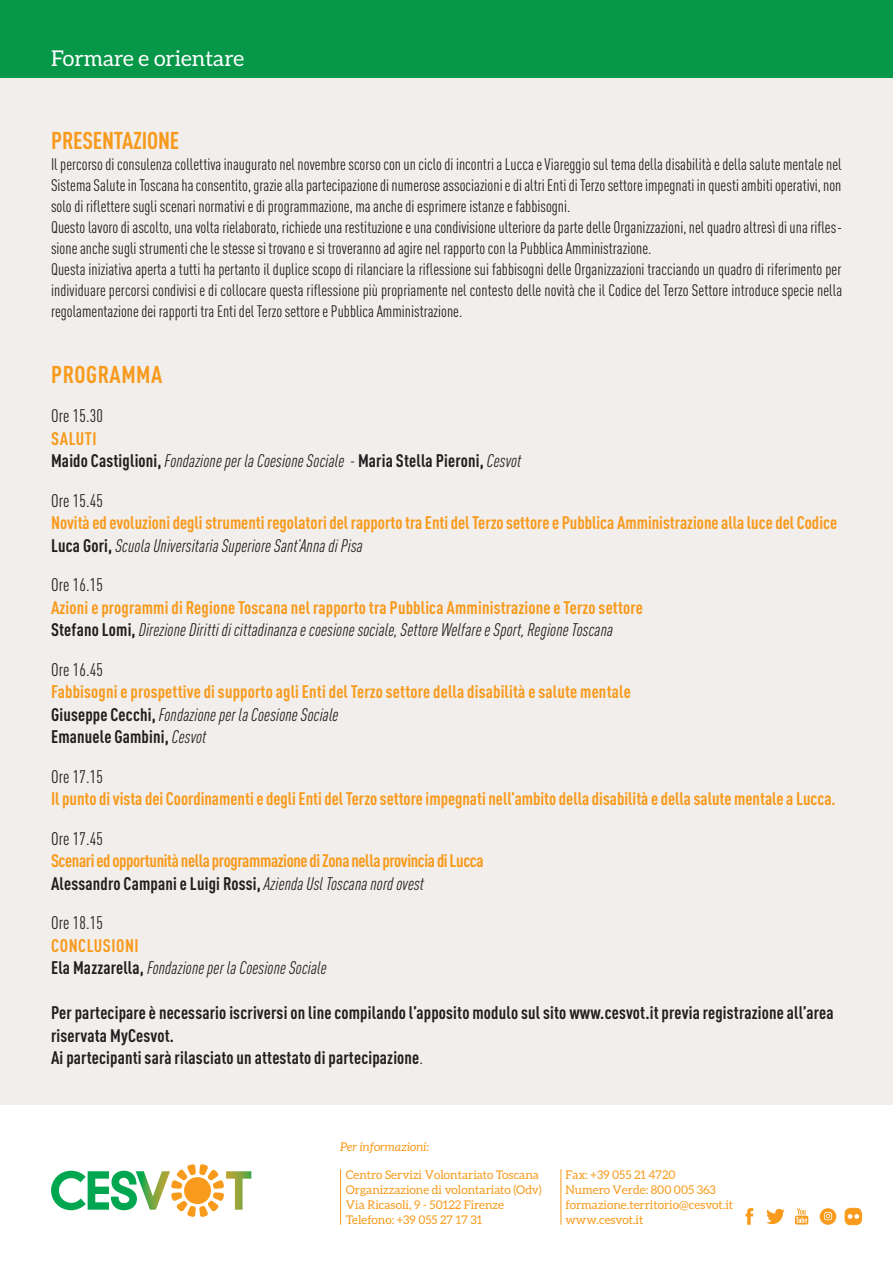
<style>
.page{position:relative;width:893px;height:1263px;background:#fff}
.page>*{position:absolute;margin:0;border:0;box-sizing:border-box;transform-origin:0 0}
.t1{font:700 condensed 24px "DIN Pro";letter-spacing:-.01em;color:#f89a1c}
.t2{font:700 condensed 24px "DIN Pro";letter-spacing:.02em;color:#f89a1c}
.t3{font:21.75px "Aleo";color:#fff}
.t4{font:700 condensed 18px "DIN Pro";color:#f89a1c}
.t5{font:italic condensed 18px "DIN Pro";letter-spacing:.01em;color:#231f20}
.t6{font:700 condensed 18px/22.5px "DIN Pro";letter-spacing:.01em;color:#231f20}
.t7{font:700 condensed 18px "DIN Pro";letter-spacing:-.02em;color:#f89a1c}
.t8{font:condensed 18px "DIN Pro";letter-spacing:.01em;color:#231f20}
.t9{font:700 condensed 18px "DIN Pro";letter-spacing:.03em;color:#f89a1c}
.t10{font:condensed 16.5px/21px "DIN Pro";color:#231f20;text-align:justify}
.info_cesvot{font:12px/15px "Aleo";color:#f89a1c}
.info_cesvot-2{font:italic 12px "Aleo";color:#f89a1c}
.s1{font-weight:700;font-style:normal}
.s2{font-weight:400;font-style:italic}
.s3{font-weight:400}
</style>
<div class="page">
<div style="left:0;top:60px;width:892px;height:1044px;background:#f1eeeb"></div>
<div style="left:0;top:0;width:893px;height:77px;background:#069748"></div>
<svg style="left:51px;top:1164px;width:200px;height:53px"></svg>
<hr style="left:340px;top:1169px;width:1px;height:56px;background:#f89a1c">
<hr style="left:561px;top:1169px;width:1px;height:56px;background:#f89a1c">
<svg style="left:745px;top:1208px;width:8px;height:17px"></svg>
<svg style="left:766px;top:1209px;width:19px;height:15px"></svg>
<svg style="left:795px;top:1208px;width:13px;height:16px"></svg>
<svg style="left:820px;top:1208px;width:16px;height:17px"></svg>
<div style="left:845px;top:1208px;width:16px;height:17px;background:#f89a1c;border-radius:5px"></div>
<div style="left:845px;top:1208px;width:16px;height:17px;border:1px solid #f89a1c;border-radius:5px"></div>
<svg style="left:848px;top:1214px;width:11px;height:5px"></svg>
<p class="t3" style="left:51px;top:46px;width:195px">Formare e orientare</p>
<p class="t1" style="left:51px;top:122px;width:129px">PRESENTAZIONE</p>
<p class="t10" style="left:51px;top:152px;width:792px">Il percorso di consulenza collettiva inaugurato nel novembre scorso con un ciclo di incontri a Lucca e Viareggio sul tema della disabilità e della salute mentale nel Sistema Salute in Toscana ha consentito, grazie alla partecipazione di numerose associazioni e di altri Enti di Terzo settore impegnati in questi ambiti operativi, non solo di riflettere sugli scenari normativi e di programmazione, ma anche di esprimere istanze e fabbisogni.</p>
<p class="t10" style="left:51px;top:215px;width:792px">Questo lavoro di ascolto, una volta rielaborato, richiede una restituzione e una condivisione ulteriore da parte delle Organizzazioni, nel quadro altresì di una rifles&shy;sione anche sugli strumenti che le stesse si trovano e si troveranno ad agire nel rapporto con la Pubblica Amministrazione.</p>
<p class="t10" style="left:51px;top:257px;width:793px">Questa iniziativa aperta a tutti ha pertanto il duplice scopo di rilanciare la riflessione sui fabbisogni delle Organizzazioni tracciando un quadro di riferimento per individuare percorsi condivisi e di collocare questa riflessione più propriamente nel contesto delle novità che il Codice del Terzo Settore introduce specie nella regolamentazione dei rapporti tra Enti del Terzo settore e Pubblica Amministrazione.</p>
<p class="t2" style="left:51px;top:356px;width:112px">PROGRAMMA</p>
<p class="t8" style="left:51px;top:403px;width:53px">Ore 15.30</p>
<p class="t4" style="left:51px;top:425px;width:47px">SALUTI</p>
<p class="t5" style="left:51px;top:448px;width:472px"><span class="s1">Maido Castiglioni,</span> Fondazione per la Coesione Sociale - <span class="s1">Maria Stella Pieroni,</span> Cesvot</p>
<p class="t8" style="left:51px;top:487px;width:53px">Ore 15.45</p>
<p class="t4" style="left:51px;top:509px;width:788px">Novità ed evoluzioni degli strumenti regolatori del rapporto tra Enti del Terzo settore e Pubblica Amministrazione alla luce del Codice</p>
<p class="t5" style="left:51px;top:532px;width:313px"><span class="s1">Luca Gori,</span> Scuola Universitaria Superiore Sant’Anna di Pisa</p>
<p class="t8" style="left:51px;top:572px;width:53px">Ore 16.15</p>
<p class="t4" style="left:51px;top:594px;width:593px">Azioni e programmi di Regione Toscana nel rapporto tra Pubblica Amministrazione e Terzo settore</p>
<p class="t5" style="left:51px;top:617px;width:564px"><span class="s1">Stefano Lomi,</span> Direzione Diritti di cittadinanza e coesione sociale, Settore Welfare e Sport, Regione Toscana</p>
<p class="t8" style="left:51px;top:656px;width:53px">Ore 16.45</p>
<p class="t4" style="left:51px;top:678px;width:581px">Fabbisogni e prospettive di supporto agli Enti del Terzo settore della disabilità e salute mentale</p>
<p class="t5" style="left:51px;top:701px;width:289px"><span class="s1">Giuseppe Cecchi,</span> Fondazione per la Coesione Sociale</p>
<p class="t6" style="left:51px;top:724px;width:157px">Emanuele Gambini, <span class="s2">Cesvot</span></p>
<p class="t8" style="left:51px;top:763px;width:53px">Ore 17.15</p>
<p class="t4" style="left:51px;top:785px;width:786px">Il punto di vista dei Coordinamenti e degli Enti del Terzo settore impegnati nell’ambito della disabilità e della salute mentale a Lucca.</p>
<p class="t8" style="left:51px;top:825px;width:53px">Ore 17.45</p>
<p class="t7" style="left:51px;top:847px;width:434px">Scenari ed opportunità nella programmazione di Zona nella provincia di Lucca</p>
<p class="t6" style="left:51px;top:871px;width:374px">Alessandro Campani e Luigi Rossi, <span class="s2">Azienda Usl Toscana nord ovest</span></p>
<p class="t8" style="left:51px;top:910px;width:53px">Ore 18.15</p>
<p class="t9" style="left:51px;top:932px;width:89px">CONCLUSIONI</p>
<p class="t5" style="left:51px;top:955px;width:277px"><span class="s1">Ela Mazzarella,</span> Fondazione per la Coesione Sociale</p>
<p class="t6" style="left:51px;top:1000px;width:784px">Per partecipare è necessario iscriversi on line compilando l’apposito modulo sul sito www.cesvot.it previa registrazione all’area riservata MyCesvot.</p>
<p class="t6" style="left:51px;top:1045px;width:374px">Ai partecipanti sarà rilasciato un attestato di partecipazione<span class="s3">.</span></p>
<p class="info_cesvot-2" style="left:340px;top:1140px;width:91px">Per informazioni:</p>
<p class="info_cesvot" style="left:346px;top:1167px;width:195px">Centro Servizi Volontariato Toscana</p>
<p class="info_cesvot" style="left:346px;top:1182px;width:197px">Organizzazione di volontariato (Odv)<br>Via Ricasoli, 9 - 50122 Firenze</p>
<p class="info_cesvot" style="left:346px;top:1212px;width:138px">Telefono: +39 055 27 17 31</p>
<p class="info_cesvot" style="left:566px;top:1167px;width:112px">Fax: +39 055 21 4720</p>
<p class="info_cesvot" style="left:566px;top:1182px;width:152px">Numero Verde: 800 005 363</p>
<p class="info_cesvot" style="left:566px;top:1197px;width:169px">formazione.territorio@cesvot.it</p>
<p class="info_cesvot" style="left:566px;top:1212px;width:79px">www.cesvot.it</p>
</div>
